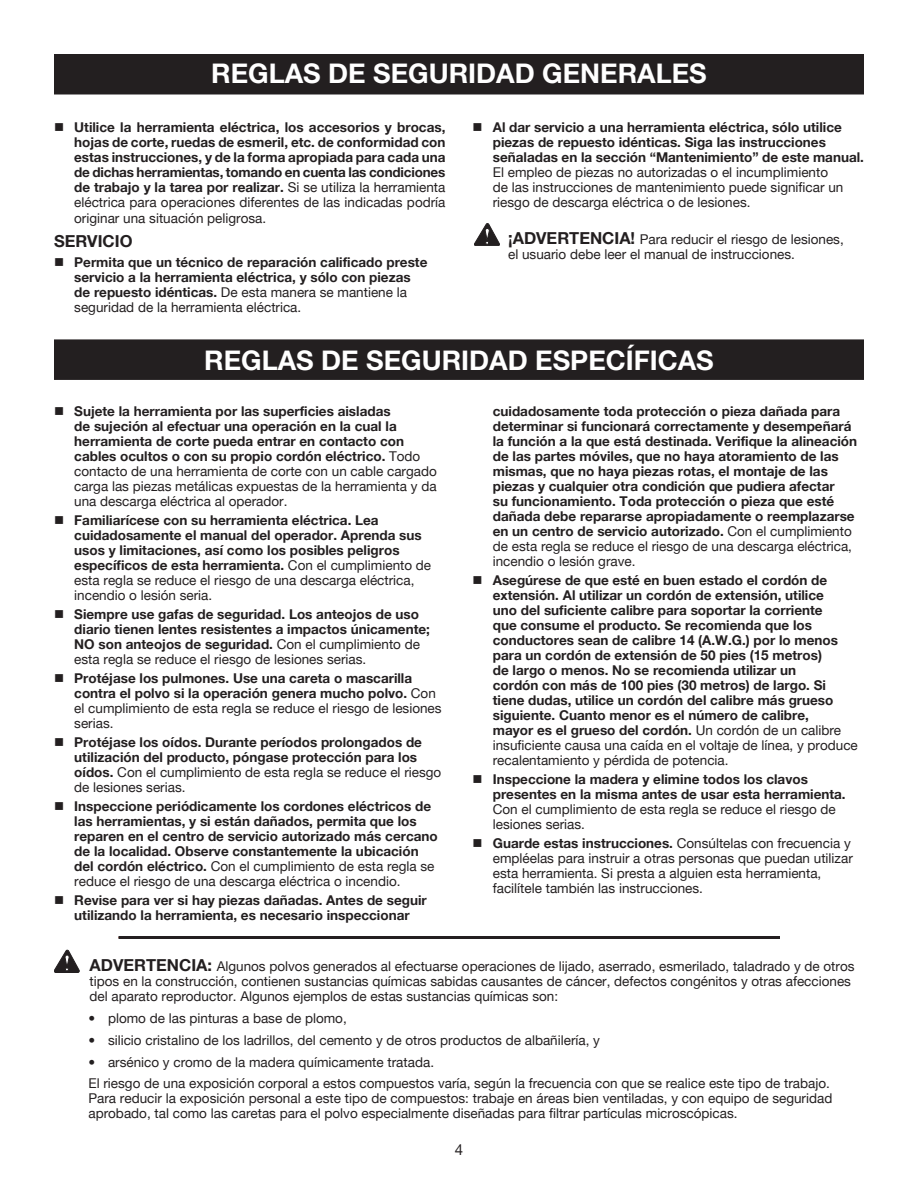
<style>
.page{position:relative;width:918px;height:1188px;background:#fff}
.page>*{position:absolute;margin:0;border:0;box-sizing:border-box;transform-origin:0 0}
.t1{font:700 27px "Helvetica Neue";color:#fff}
.t2{font:700 16.5px "Helvetica Neue";color:#231f20}
.t3{font:15px "Helvetica Neue";color:#231f20}
.t4{font:700 13.5px/15px "Helvetica Neue";color:#231f20}
.t5{font:13.5px/15px "Helvetica Neue";color:#231f20}
.s1{font-weight:400}
.s2{font-weight:700;font-size:16.5px}
.s3{font-weight:700}
</style>
<div class="page">
<div style="left:55px;top:55px;width:808px;height:39px;background:#231f20"></div>
<div style="left:54px;top:54px;width:810px;height:40px;border:2px solid #231f20"></div>
<div style="left:55px;top:340px;width:808px;height:39px;background:#231f20"></div>
<div style="left:54px;top:339px;width:810px;height:41px;border:2px solid #231f20"></div>
<hr style="left:118px;top:936px;width:662px;height:3px;background:#231f20">
<svg style="left:474px;top:223px;width:26px;height:23px"></svg>
<svg style="left:54px;top:950px;width:25px;height:23px"></svg>
<h1 class="t1" style="left:211px;top:57px;width:497px">REGLAS DE SEGURIDAD GENERALES</h1>
<p class="t4" style="left:74px;top:119px;width:373px;text-align:justify;text-indent:-20px">■ Utilice la herramienta eléctrica, los accesorios y brocas, hojas de corte, ruedas de esmeril, etc. de conformidad con estas instrucciones, y de la forma apropiada para cada una de dichas herramientas, tomando en cuenta las condiciones de trabajo y la tarea por realizar. <span class="s1">Si se utiliza la herramienta eléctrica para operaciones diferentes de las indicadas podría originar una situación peligrosa.</span></p>
<p class="t2" style="left:54px;top:231px;width:80px">SERVICIO</p>
<p class="t4" style="left:74px;top:254px;width:355px;text-indent:-20px">■ Permita que un técnico de reparación calificado preste servicio a la herramienta eléctrica, y sólo con piezas de repuesto idénticas. <span class="s1">De esta manera se mantiene la seguridad de la herramienta eléctrica.</span></p>
<p class="t4" style="left:493px;top:119px;width:373px;text-indent:-20px">■ Al dar servicio a una herramienta eléctrica, sólo utilice piezas de repuesto idénticas. Siga las instrucciones señaladas en la sección “Mantenimiento” de este manual.</p>
<p class="t5" style="left:493px;top:164px;width:352px">El empleo de piezas no autorizadas o el incumplimiento de las instrucciones de mantenimiento puede significar un riesgo de descarga eléctrica o de lesiones.</p>
<p class="t5" style="left:508px;top:231px;width:337px"><span class="s2">¡ADVERTENCIA!</span> Para reducir el riesgo de lesiones, el usuario debe leer el manual de instrucciones.</p>
<h1 class="t1" style="left:204px;top:343px;width:511px">REGLAS DE SEGURIDAD ESPECÍFICAS</h1>
<p class="t4" style="left:74px;top:404px;width:364px;text-indent:-20px">■ Sujete la herramienta por las superficies aisladas<br>de sujeción al efectuar una operación en la cual la herramienta de corte pueda entrar en contacto con cables ocultos o con su propio cordón eléctrico. <span class="s1">Todo contacto de una herramienta de corte con un cable cargado carga las piezas metálicas expuestas de la herramienta y da una descarga eléctrica al operador.</span></p>
<p class="t4" style="left:74px;top:513px;width:358px;text-indent:-20px">■ Familiarícese con su herramienta eléctrica. Lea cuidadosamente el manual del operador. Aprenda sus usos y limitaciones, así como los posibles peligros específicos de esta herramienta. <span class="s1">Con el cumplimiento de esta regla se reduce el riesgo de una descarga eléctrica, incendio o lesión seria.</span></p>
<p class="t4" style="left:74px;top:607px;width:357px;text-indent:-20px">■ Siempre use gafas de seguridad. Los anteojos de uso diario tienen lentes resistentes a impactos únicamente; NO son anteojos de seguridad. <span class="s1">Con el cumplimiento de esta regla se reduce el riesgo de lesiones serias.</span></p>
<p class="t4" style="left:74px;top:671px;width:369px;text-indent:-20px">■ Protéjase los pulmones. Use una careta o mascarilla contra el polvo si la operación genera mucho polvo. <span class="s1">Con el cumplimiento de esta regla se reduce el riesgo de lesiones serias.</span></p>
<p class="t4" style="left:74px;top:735px;width:369px;text-indent:-20px">■ Protéjase los oídos. Durante períodos prolongados de utilización del producto, póngase protección para los oídos. <span class="s1">Con el cumplimiento de esta regla se reduce el riesgo de lesiones serias.</span></p>
<p class="t4" style="left:74px;top:799px;width:365px;text-indent:-20px">■ Inspeccione periódicamente los cordones eléctricos de las herramientas, y si están dañados, permita que los reparen en el centro de servicio autorizado más cercano de la localidad. Observe constantemente la ubicación del cordón eléctrico. <span class="s1">Con el cumplimiento de esta regla se reduce el riesgo de una descarga eléctrica o incendio.</span></p>
<p class="t4" style="left:54px;top:893px;width:374px;text-align:center">■ Revise para ver si hay piezas dañadas. Antes de seguir utilizando la herramienta, es necesario inspeccionar</p>
<p class="t4" style="left:493px;top:404px;width:366px">cuidadosamente toda protección o pieza dañada para determinar si funcionará correctamente y desempeñará la función a la que está destinada. Verifique la alineación de las partes móviles, que no haya atoramiento de las mismas, que no haya piezas rotas, el montaje de las piezas y cualquier otra condición que pudiera afectar<br>su funcionamiento. Toda protección o pieza que esté dañada debe repararse apropiadamente o reemplazarse en un centro de servicio autorizado. <span class="s1">Con el cumplimiento de esta regla se reduce el riesgo de una descarga eléctrica, incendio o lesión grave.</span></p>
<p class="t4" style="left:493px;top:573px;width:367px;text-indent:-20px">■ Asegúrese de que esté en buen estado el cordón de extensión. Al utilizar un cordón de extensión, utilice<br>uno del suficiente calibre para soportar la corriente<br>que consume el producto. Se recomienda que los conductores sean de calibre 14 (A.W.G.) por lo menos para un cordón de extensión de 50 pies (15 metros)<br>de largo o menos. No se recomienda utilizar un<br>cordón con más de 100 pies (30 metros) de largo. Si tiene dudas, utilice un cordón del calibre más grueso siguiente. Cuanto menor es el número de calibre,<br>mayor es el grueso del cordón. <span class="s1">Un cordón de un calibre insuficiente causa una caída en el voltaje de línea, y produce recalentamiento y pérdida de potencia.</span></p>
<p class="t4" style="left:493px;top:772px;width:354px;text-indent:-20px">■ Inspeccione la madera y elimine todos los clavos presentes en la misma antes de usar esta herramienta.</p>
<p class="t5" style="left:493px;top:802px;width:345px">Con el cumplimiento de esta regla se reduce el riesgo de lesiones serias.</p>
<p class="t5" style="left:493px;top:836px;width:362px;text-indent:-20px">■ <span class="s3">Guarde estas instrucciones.</span> Consúltelas con frecuencia y empléelas para instruir a otras personas que puedan utilizar esta herramienta. Si presta a alguien esta herramienta, facilítele también las instrucciones.</p>
<p class="t5" style="left:90px;top:959px;width:766px"><span class="s2">ADVERTENCIA:</span> Algunos polvos generados al efectuarse operaciones de lijado, aserrado, esmerilado, taladrado y de otros tipos en la construcción, contienen sustancias químicas sabidas causantes de cáncer, defectos congénitos y otras afecciones del aparato reproductor. Algunos ejemplos de estas sustancias químicas son:</p>
<p class="t5" style="left:88px;top:1011px;width:260px">• plomo de las pinturas a base de plomo,</p>
<p class="t5" style="left:88px;top:1032px;width:513px">• silicio cristalino de los ladrillos, del cemento y de otros productos de albañilería, y</p>
<p class="t5" style="left:88px;top:1051px;width:743px;line-height:21.8px">• arsénico y cromo de la madera químicamente tratada.<br>El riesgo de una exposición corporal a estos compuestos varía, según la frecuencia con que se realice este tipo de trabajo.</p>
<p class="t5" style="left:88px;top:1091px;width:745px">Para reducir la exposición personal a este tipo de compuestos: trabaje en áreas bien ventiladas, y con equipo de seguridad aprobado, tal como las caretas para el polvo especialmente diseñadas para filtrar partículas microscópicas.</p>
<p class="t3" style="left:455px;top:1141px;width:10px">4</p>
</div>
